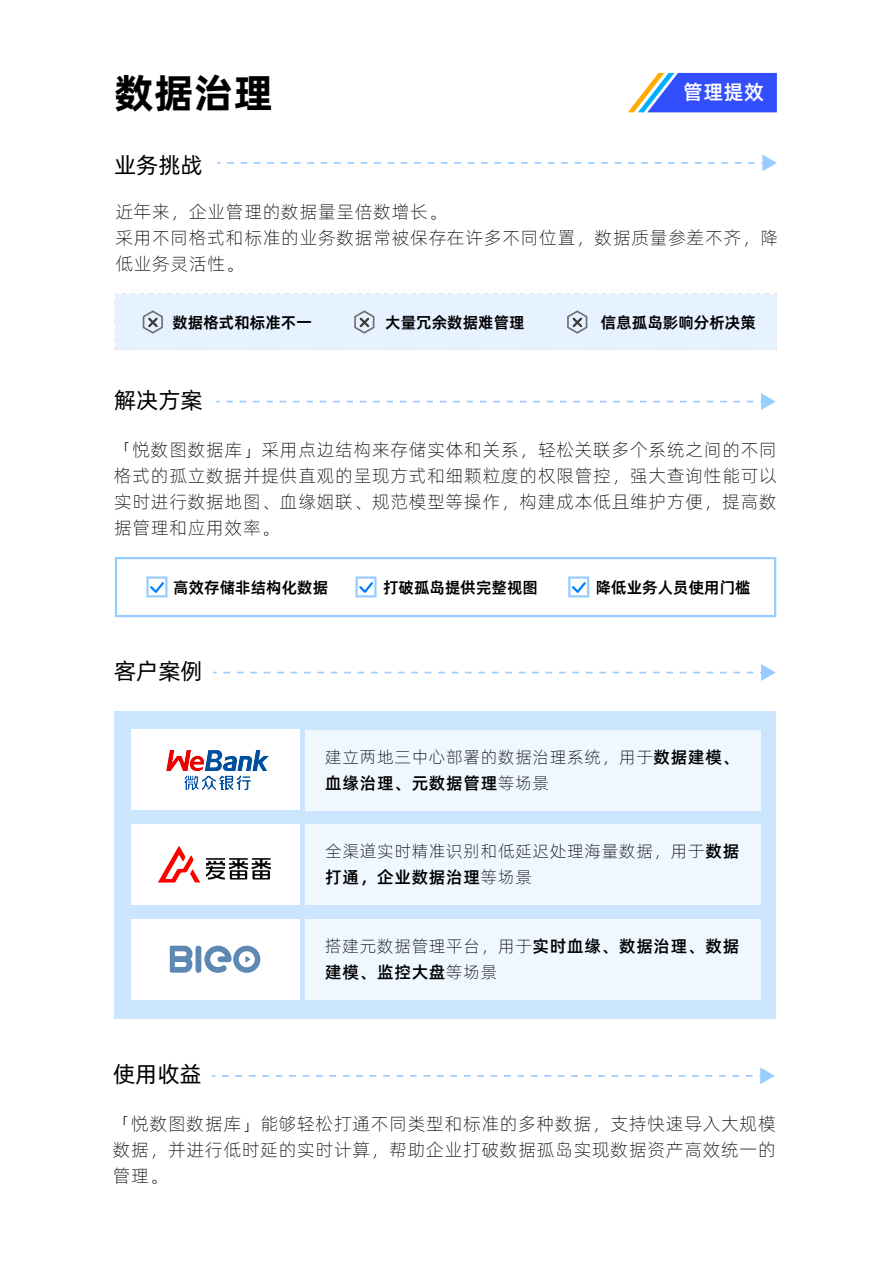
<style>
.page{position:relative;width:893px;height:1276px;background:#fff}
.page>*{position:absolute;margin:0;border:0;box-sizing:border-box;transform-origin:0 0}
.t1{font:40.5px "Alibaba Pu Hui Ti B";color:#000}
.t2{font:22.5px "Alibaba Pu Hui Ti R";color:#000}
.t3{font:700 20.25px "Alibaba Pu Hui Ti 2 75 Semi";color:#fff}
.t4{font:18px/26.1px "Alibaba Pu Hui Ti L";letter-spacing:.04em;color:#000;text-align:justify}
.t5{font:16.88px "Alibaba Pu Hui Ti L";letter-spacing:.04em;color:#000}
.t6{font:700 16.88px "Alibaba Pu Hui Ti 2 75 Semi";letter-spacing:.04em;color:#000}
.t7{font:15.75px "Alibaba Pu Hui Ti 2 85 Bold";color:#000}
.s1{font-family:"Alibaba Pu Hui Ti 2 75 Semi";font-weight:700}
.s2{font-family:"Alibaba Pu Hui Ti L";font-weight:400}
</style>
<div class="page">
<div style="left:115px;top:710px;width:661px;height:308px;background:#cce5ff"></div>
<svg style="left:227px;top:154px;width:550px;height:17px"></svg>
<svg style="left:226px;top:393px;width:550px;height:17px"></svg>
<svg style="left:223px;top:664px;width:553px;height:17px"></svg>
<div style="left:114px;top:293px;width:663px;height:57px;background:#e6f2ff"></div>
<svg style="left:115px;top:557px;width:661px;height:60px"></svg>
<svg style="left:628px;top:73px;width:149px;height:39px;background:#5770f3"></svg>
<div style="left:131px;top:730px;width:168px;height:80px;background:#fff"></div>
<div style="left:306px;top:730px;width:455px;height:80px;background:#eff7ff"></div>
<div style="left:131px;top:824px;width:168px;height:80px;background:#fff"></div>
<div style="left:306px;top:824px;width:455px;height:81px;background:#eff7ff"></div>
<div style="left:131px;top:919px;width:168px;height:80px;background:#fff"></div>
<div style="left:306px;top:919px;width:455px;height:80px;background:#eff7ff"></div>
<img style="left:158px;top:846px;width:112px;height:36px">
<svg style="left:170px;top:945px;width:90px;height:28px"></svg>
<img style="left:166px;top:750px;width:102px;height:39px">
<svg style="left:222px;top:1067px;width:553px;height:17px"></svg>
<h1 class="t1" style="left:114px;top:61px;width:161px">数据治理</h1>
<p class="t3" style="left:683px;top:76px;width:82px">管理提效</p>
<p class="t2" style="left:114px;top:148px;width:90px">业务挑战</p>
<p class="t4" style="left:115px;top:198px;width:664px;text-align:left">近年来，企业管理的数据量呈倍数增长。<br>采用不同格式和标准的业务数据常被保存在许多不同位置，数据质量参差不齐，降低业务灵活性。</p>
<p class="t7" style="left:172px;top:310px;width:141px">数据格式和标准不一</p>
<p class="t7" style="left:385px;top:310px;width:141px">大量冗余数据难管理</p>
<p class="t7" style="left:601px;top:310px;width:156px">信息孤岛影响分析决策</p>
<p class="t2" style="left:114px;top:383px;width:90px">解决方案</p>
<p class="t4" style="left:114px;top:435px;width:664px">「悦数图数据库」采用点边结构来存储实体和关系，轻松关联多个系统之间的不同格式的孤立数据并提供直观的呈现方式和细颗粒度的权限管控，强大查询性能可以实时进行数据地图、血缘姻联、规范模型等操作，构建成本低且维护方便，提高数据管理和应用效率。</p>
<p class="t7" style="left:173px;top:575px;width:156px">高效存储非结构化数据</p>
<p class="t7" style="left:383px;top:575px;width:156px">打破孤岛提供完整视图</p>
<p class="t7" style="left:596px;top:575px;width:156px">降低业务人员使用门槛</p>
<p class="t2" style="left:114px;top:654px;width:90px">客户案例</p>
<p class="t5" style="left:325px;top:744px;width:416px">建立两地三中心部署的数据治理系统，用于<span class="s1">数据建模、</span></p>
<p class="t6" style="left:325px;top:770px;width:225px">血缘治理、元数据管理<span class="s2">等场景</span></p>
<p class="t5" style="left:325px;top:839px;width:416px">全渠道实时精准识别和低延迟处理海量数据，用于<span class="s1">数据</span></p>
<p class="t6" style="left:325px;top:864px;width:208px">打通，企业数据治理<span class="s2">等场景</span></p>
<p class="t5" style="left:325px;top:933px;width:416px">搭建元数据管理平台，用于<span class="s1">实时血缘、数据治理、数据</span></p>
<p class="t6" style="left:325px;top:959px;width:174px">建模、监控大盘<span class="s2">等场景</span></p>
<p class="t2" style="left:113px;top:1057px;width:90px">使用收益</p>
<p class="t4" style="left:113px;top:1109px;width:664px">「悦数图数据库」能够轻松打通不同类型和标准的多种数据，支持快速导入大规模数据，并进行低时延的实时计算，帮助企业打破数据孤岛实现数据资产高效统一的管理。</p>
</div>
